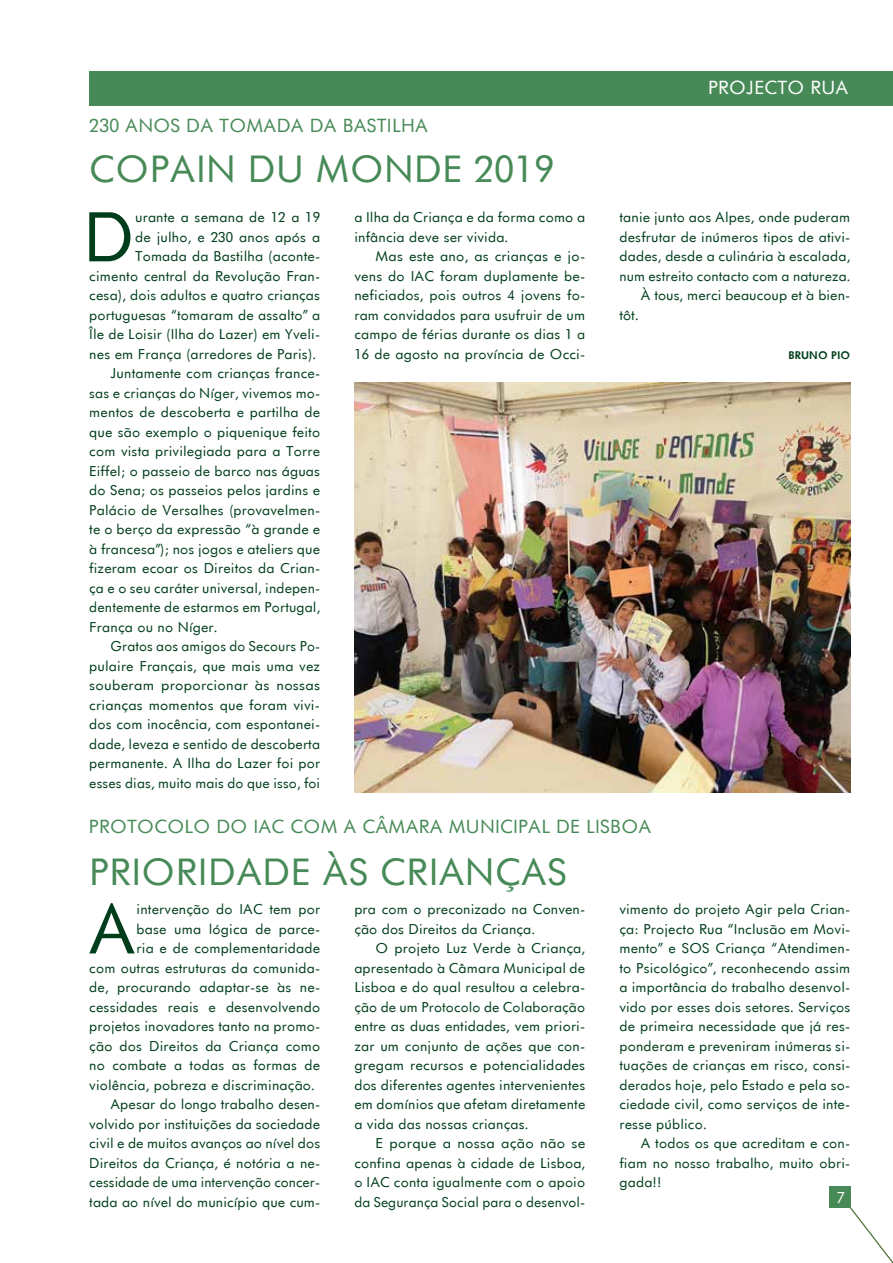
<style>
.page{position:relative;width:893px;height:1263px;background:#fff}
.page>*{position:absolute;margin:0;border:0;box-sizing:border-box;transform-origin:0 0}
.t1{font:66.3px "Futurist";color:#003e1b}
.t2{font:36px "Futurist";color:#478a57}
.t3{font:18px "Futurist";color:#478a57}
.t4{font:18px "Futurist";color:#fff}
.t5{font:15px "Futurist";color:#fff}
.t6{font:13.5px/19.5px "Futurist";color:#003e1b;text-align:justify}
.t7{font:700 10.5px "Futurist";color:#003e1b}
</style>
<div class="page">
<div style="left:829px;top:1186px;width:21px;height:22px;background:#478a57"></div>
<svg style="left:850px;top:1207px;width:43px;height:56px"></svg>
<div style="left:89px;top:72px;width:804px;height:34px;background:#478a57"></div>
<img style="left:354px;top:383px;width:496px;height:409px">
<h3 class="t3" style="left:89px;top:114px;width:51px">230 anos</h3>
<h3 class="t3" style="left:186px;top:114px;width:59px">da Tomada</h3>
<h3 class="t3" style="left:310px;top:114px;width:45px">da Bastilha</h3>
<h2 class="t2" style="left:89px;top:146px;width:467px">COPAIN DU MONDE 2019</h2>
<h1 class="t1" style="left:83px;top:195px;width:43px">D</h1>
<p class="t6" style="left:135px;top:207px;width:187px">urante a semana de 12 a 19</p>
<p class="t6" style="left:135px;top:227px;width:187px">de julho, e 230 anos após a</p>
<p class="t6" style="left:135px;top:246px;width:187px">Tomada da Bastilha (aconte-</p>
<p class="t6" style="left:89px;top:266px;width:233px">cimento central da Revolução Fran-</p>
<p class="t6" style="left:89px;top:285px;width:233px">cesa), dois adultos e quatro crianças</p>
<p class="t6" style="left:89px;top:305px;width:233px">portuguesas “tomaram de assalto” a</p>
<p class="t6" style="left:89px;top:324px;width:233px">Île de Loisir (Ilha do Lazer) em Yveli-</p>
<p class="t6" style="left:89px;top:344px;width:229px">nes em França (arredores de Paris).</p>
<p class="t6" style="left:111px;top:363px;width:211px">Juntamente com crianças france-</p>
<p class="t6" style="left:89px;top:383px;width:233px">sas e crianças do Níger, vivemos mo-</p>
<p class="t6" style="left:89px;top:402px;width:233px">mentos de descoberta e partilha de</p>
<p class="t6" style="left:89px;top:422px;width:232px">que são exemplo o piquenique feito</p>
<p class="t6" style="left:89px;top:441px;width:233px">com vista privilegiada para a Torre</p>
<p class="t6" style="left:89px;top:461px;width:232px">Eiffel; o passeio de barco nas águas</p>
<p class="t6" style="left:89px;top:480px;width:233px">do Sena; os passeios pelos jardins e</p>
<p class="t6" style="left:89px;top:500px;width:233px">Palácio de Versalhes (provavelmen-</p>
<p class="t6" style="left:89px;top:519px;width:233px">te o berço da expressão “à grande e</p>
<p class="t6" style="left:89px;top:539px;width:233px">à francesa”); nos jogos e ateliers que</p>
<p class="t6" style="left:89px;top:558px;width:233px">fizeram ecoar os D ireitos da Crian-</p>
<p class="t6" style="left:89px;top:578px;width:233px">ça e o seu caráter universal, indepen-</p>
<p class="t6" style="left:89px;top:597px;width:233px">dentemente de estarmos em Portugal,</p>
<p class="t6" style="left:89px;top:617px;width:130px">França ou no Níger.</p>
<p class="t6" style="left:111px;top:636px;width:211px">Gratos aos amigos do Secours Po-</p>
<p class="t6" style="left:89px;top:656px;width:233px">pulaire Français, que mais uma vez</p>
<p class="t6" style="left:89px;top:675px;width:233px">souberam proporcionar às nossas</p>
<p class="t6" style="left:89px;top:695px;width:233px">crianças momentos que foram vivi-</p>
<p class="t6" style="left:89px;top:714px;width:233px">dos com inocência, com espontanei-</p>
<p class="t6" style="left:89px;top:734px;width:232px">dade, leveza e sentido de descoberta</p>
<p class="t6" style="left:89px;top:753px;width:233px">permanente. A I lha do Lazer foi por</p>
<p class="t6" style="left:89px;top:773px;width:233px">esses dias, muito mais do que isso, foi</p>
<p class="t6" style="left:354px;top:207px;width:233px">a I lha da Criança e da forma como a infância deve ser vivida.</p>
<p class="t6" style="left:354px;top:246px;width:233px;text-indent:21px">Mas este ano, as crianças e jo&shy;vens do IAC foram duplamente be&shy;neficiados, pois outros 4 jovens fo&shy;ram convidados para usufruir de um campo de férias durante os dias 1 a 16 de agosto na província de Occi-</p>
<h3 class="t4" style="left:708px;top:76px;width:22px">Proje</h3>
<h3 class="t4" style="left:764px;top:76px;width:71px">Cto Rua</h3>
<p class="t6" style="left:619px;top:207px;width:232px">tanie junto aos Alpes, onde puderam</p>
<p class="t6" style="left:619px;top:227px;width:233px">desfrutar de inúmeros tipos de ativi-</p>
<p class="t6" style="left:619px;top:246px;width:232px">dades, desde a culinária à escalada,</p>
<p class="t6" style="left:619px;top:266px;width:233px">num estreito contacto com a natureza.</p>
<p class="t6" style="left:641px;top:285px;width:211px">À tous, merci beaucoup et à bien-</p>
<p class="t6" style="left:619px;top:305px;width:21px">tôt.</p>
<p class="t7" style="left:788px;top:348px;width:64px">BRUNO PIO</p>
<h3 class="t3" style="left:89px;top:815px;width:25px">Protocolo</h3>
<h3 class="t3" style="left:216px;top:815px;width:16px">do</h3>
<h3 class="t3" style="left:253px;top:815px;width:54px">IAC com</h3>
<h3 class="t3" style="left:344px;top:815px;width:60px">a Câmara</h3>
<h3 class="t3" style="left:449px;top:815px;width:29px">Municipal</h3>
<h3 class="t3" style="left:556px;top:815px;width:81px">de Lisboa</h3>
<h2 class="t2" style="left:89px;top:849px;width:480px">PRIORIDADE ÀS CRIANÇAS</h2>
<h1 class="t1" style="left:88px;top:887px;width:47px">A</h1>
<p class="t6" style="left:137px;top:899px;width:185px">intervenção do IAC tem por</p>
<p class="t6" style="left:137px;top:919px;width:185px">base uma lógica de parce-</p>
<p class="t6" style="left:137px;top:938px;width:185px">ria e de complementaridade</p>
<p class="t6" style="left:89px;top:958px;width:233px">com outras estruturas da comunida-</p>
<p class="t6" style="left:89px;top:977px;width:233px">de, procurando adaptar-se às ne-</p>
<p class="t6" style="left:89px;top:997px;width:233px">cessidades reais e desenvolvendo</p>
<p class="t6" style="left:89px;top:1016px;width:233px">projetos inovadores tanto na promo-</p>
<p class="t6" style="left:89px;top:1036px;width:233px">ção dos Direitos da Criança como</p>
<p class="t6" style="left:89px;top:1055px;width:232px">no combate a todas as formas de</p>
<p class="t6" style="left:89px;top:1075px;width:227px">violência, pobreza e discriminação.</p>
<p class="t6" style="left:111px;top:1094px;width:211px">Apesar do longo trabalho desen-</p>
<p class="t6" style="left:89px;top:1114px;width:233px">volvido por instituições da sociedade</p>
<p class="t6" style="left:89px;top:1133px;width:233px">civil e de muitos avanços ao nível dos</p>
<p class="t6" style="left:89px;top:1153px;width:233px">Direitos da Criança, é notória a ne-</p>
<p class="t6" style="left:89px;top:1172px;width:233px">cessidade de uma intervenção concer-</p>
<p class="t6" style="left:89px;top:1192px;width:233px">tada ao nível do município que cum-</p>
<p class="t6" style="left:354px;top:899px;width:232px">pra com o preconizado na Conven&shy;ção dos Direitos da Criança.</p>
<p class="t6" style="left:354px;top:938px;width:233px;text-indent:21px">O projeto Luz Verde à Criança, apresentado à Câmara Municipal de Lisboa e do qual resultou a celebra&shy;ção de um Protocolo de Colaboração entre as duas entidades, vem priori&shy;zar um conjunto de ações que con&shy;gregam recursos e potencialidades dos diferentes agentes intervenientes em domínios que afetam diretamente a vida das nossas crianças.</p>
<p class="t6" style="left:354px;top:1133px;width:233px;text-indent:21px">E porque a nossa ação não se confina apenas à cidade de Lisboa, o IAC conta igualmente com o apoio da Segurança Social para o desenvol-</p>
<p class="t6" style="left:619px;top:899px;width:233px">vimento do projeto Agir pela Crian&shy;ça: Projecto Rua “Inclusão em Movi&shy;mento” e SOS Criança “Atendimen&shy;to Psicológico”, reconhecendo assim a importância do trabalho desenvol&shy;vido por esses dois setores. Serviços de primeira necessidade que já res&shy;ponderam e preveniram inúmeras si&shy;tuações de crianças em risco, consi&shy;derados hoje, pelo Estado e pela so&shy;ciedade civil, como serviços de inte&shy;resse público.</p>
<p class="t6" style="left:619px;top:1133px;width:233px;text-indent:21px">A todos os que acreditam e con&shy;fiam no nosso trabalho, muito obri&shy;gada!!</p>
<p class="t5" style="left:837px;top:1188px;width:10px">7</p>
</div>
